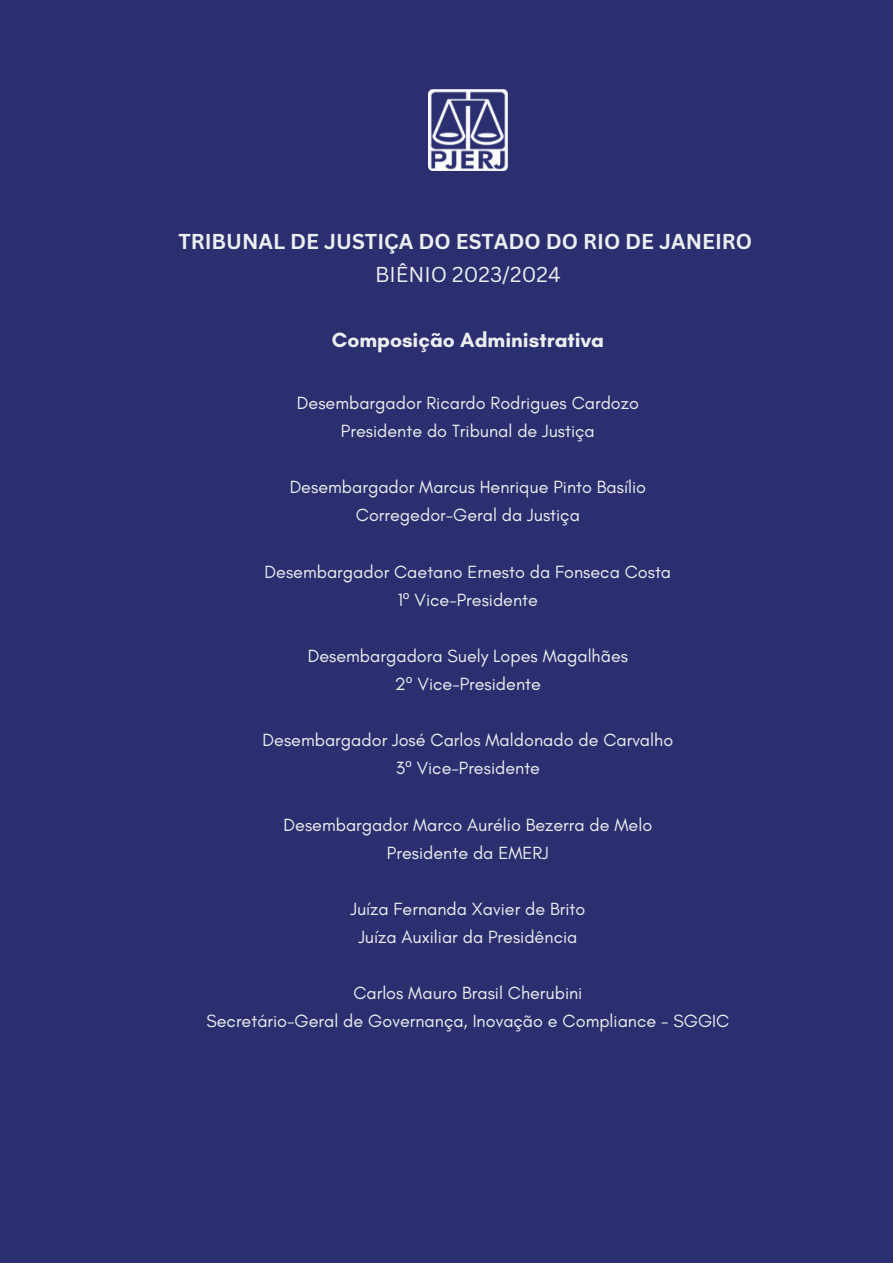
<style>
.page{position:relative;width:893px;height:1264px;background:#fff}
.page>*{position:absolute;margin:0;border:0;box-sizing:border-box;transform-origin:0 0}
.t1{font:700 21px "Canva Sans";color:#ecefef}
.t2{font:700 21px "Glacial Indifference";color:#ecefef}
.t3{font:21px "Canva Sans";color:#ecefef}
.t4{font:18px "Glacial Indifference";color:#ecefef}
.s1{font-family:"Noto Sans"}
</style>
<div class="page">
<div style="left:0;top:0;width:892px;height:1262px;background:#2c2f6f"></div>
<img style="left:428px;top:89px;width:80px;height:81px">
<p class="t1" style="left:178px;top:227px;width:575px">TRIBUNAL DE JUSTIÇA DO ESTADO DO RIO DE JANEIRO</p>
<p class="t3" style="left:375px;top:259px;width:187px">BIÊNIO 2023/2024</p>
<p class="t2" style="left:332px;top:327px;width:274px">Composição Administrativa</p>
<p class="t4" style="left:297px;top:392px;width:343px">Desembargador Ricardo Rodrigues Cardozo</p>
<p class="t4" style="left:341px;top:420px;width:255px">Presidente do Tribunal de Justiça</p>
<p class="t4" style="left:289px;top:476px;width:358px">Desembargador Marcus Henrique Pinto Basílio</p>
<p class="t4" style="left:356px;top:504px;width:225px">Corregedor-Geral da Justiça</p>
<p class="t4" style="left:264px;top:560px;width:408px">Desembargador Caetano Ernesto da Fonseca Costa</p>
<p class="t4" style="left:398px;top:588px;width:142px">1<span class="s1">º</span> Vice-Presidente</p>
<p class="t4" style="left:308px;top:645px;width:322px">Desembargadora Suely Lopes Magalhães</p>
<p class="t4" style="left:395px;top:673px;width:147px">2<span class="s1">º</span> Vice-Presidente</p>
<p class="t4" style="left:262px;top:729px;width:412px">Desembargador José Carlos Maldonado de Carvalho</p>
<p class="t4" style="left:395px;top:757px;width:146px">3<span class="s1">º</span> Vice-Presidente</p>
<p class="t4" style="left:283px;top:813px;width:370px">Desembargador Marco Aurélio Bezerra de Melo</p>
<p class="t4" style="left:387px;top:841px;width:163px">Presidente da EMERJ</p>
<p class="t4" style="left:350px;top:897px;width:236px">Juíza Fernanda Xavier de Brito</p>
<p class="t4" style="left:358px;top:926px;width:220px">Juíza Auxiliar da Presidência</p>
<p class="t4" style="left:353px;top:982px;width:230px">Carlos Mauro Brasil Cherubini</p>
<p class="t4" style="left:206px;top:1010px;width:524px">Secretário-Geral de Governança, Inovação e Compliance - SGGIC</p>
</div>
